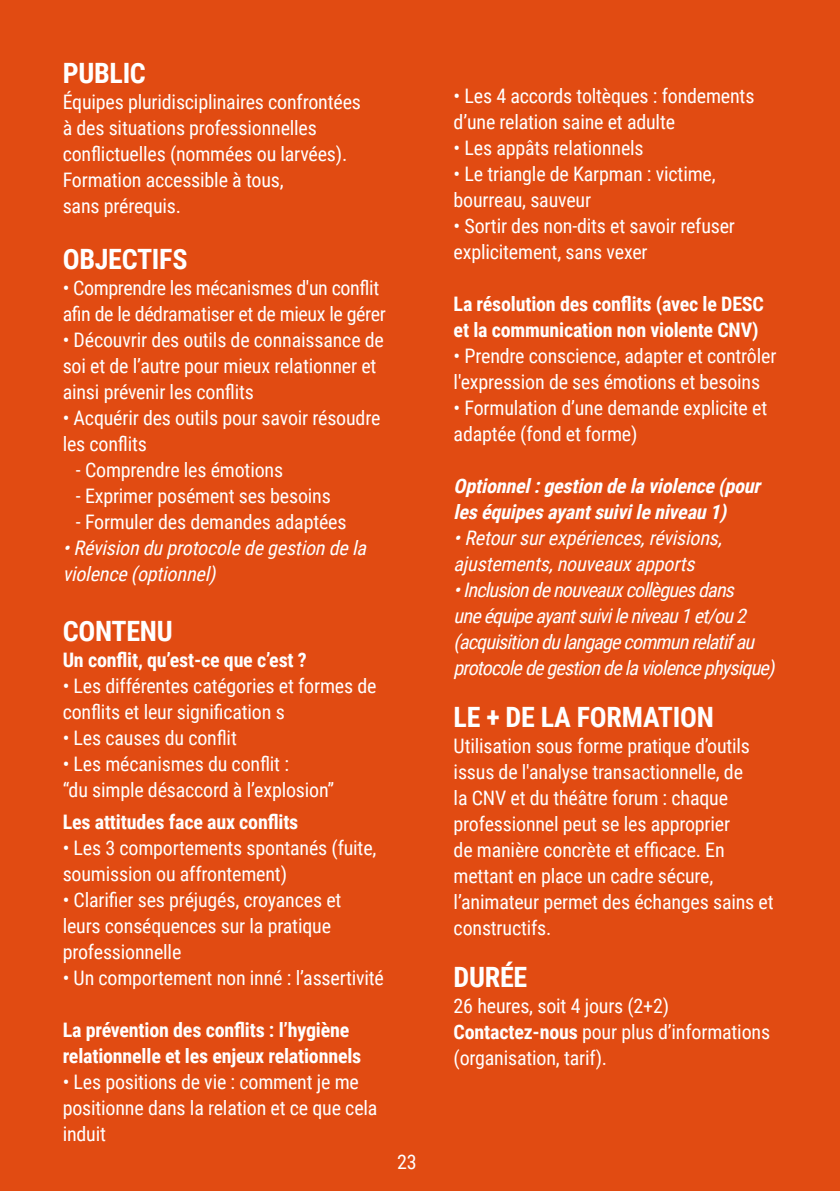
<style>
.page{position:relative;width:840px;height:1191px;background:#fff}
.page>*{position:absolute;margin:0;border:0;box-sizing:border-box;transform-origin:0 0}
.t1{font:700 28px "Roboto Condensed";letter-spacing:-.01em;color:#fff}
.t2{font:20px/26px "Roboto Condensed";letter-spacing:-.01em;color:#fff}
.t3{font:italic 20px/26px "Roboto Condensed";color:#fff}
.t4{font:700 20px/26px "Roboto Condensed";letter-spacing:-.01em;color:#fff}
.t5{font:italic 700 20px/26px "Roboto Condensed";color:#fff}
.s1{font-weight:700}
</style>
<div class="page">
<div style="left:0;top:0;width:839px;height:1191px;background:#e14b12"></div>
<h1 class="t1" style="left:63px;top:53px;width:85px">PUBLIC</h1>
<p class="t2" style="left:63px;top:88px;width:299px">Équipes pluridisciplinaires confrontées à des situations professionnelles conflictuelles (nommées ou larvées).<br>Formation accessible à tous,<br>sans prérequis.</p>
<h1 class="t1" style="left:63px;top:239px;width:126px">OBJECTIFS</h1>
<p class="t2" style="left:63px;top:274px;width:324px">• Comprendre les mécanismes d'un conflit afin de le dédramatiser et de mieux le gérer</p>
<p class="t2" style="left:63px;top:326px;width:322px">• Découvrir des outils de connaissance de soi et de l’autre pour mieux relationner et ainsi prévenir les conflits</p>
<p class="t2" style="left:63px;top:404px;width:319px">• Acquérir des outils pour savoir résoudre les conflits</p>
<p class="t2" style="left:76px;top:456px;width:209px">- Comprendre les émotions</p>
<p class="t2" style="left:76px;top:482px;width:256px">- Exprimer posément ses besoins</p>
<p class="t2" style="left:76px;top:508px;width:272px">- Formuler des demandes adaptées</p>
<p class="t3" style="left:63px;top:534px;width:310px">•Révisionduprotocoledegestiondela violence(optionnel)</p>
<h1 class="t1" style="left:63px;top:611px;width:112px">CONTENU</h1>
<p class="t4" style="left:63px;top:646px;width:245px">Un conflit, qu’est-ce que c’est ?</p>
<p class="t2" style="left:63px;top:672px;width:315px">• Les différentes catégories et formes de conflits et leur signification s</p>
<p class="t2" style="left:63px;top:724px;width:176px">• Les causes du conflit</p>
<p class="t2" style="left:63px;top:750px;width:273px">• Les mécanismes du conflit :<br>“du simple désaccord à l’explosion”</p>
<p class="t4" style="left:63px;top:808px;width:237px">Les attitudes face aux conflits</p>
<p class="t2" style="left:63px;top:834px;width:315px">• Les 3 comportements spontanés (fuite, soumission ou affrontement)</p>
<p class="t2" style="left:63px;top:886px;width:280px">• Clarifier ses préjugés, croyances et leurs conséquences sur la pratique professionnelle</p>
<p class="t2" style="left:63px;top:964px;width:322px">• Un comportement non inné : l’assertivité</p>
<p class="t4" style="left:63px;top:1016px;width:300px">La prévention des conflits : l’hygiène relationnelle et les enjeux relationnels</p>
<p class="t2" style="left:63px;top:1068px;width:316px">• Les positions de vie : comment je me positionne dans la relation et ce que cela induit</p>
<p class="t2" style="left:397px;top:1148px;width:21px">23</p>
<p class="t2" style="left:453px;top:82px;width:302px">• Les 4 accords toltèques : fondements d’une relation saine et adulte</p>
<p class="t2" style="left:453px;top:134px;width:191px">• Les appâts relationnels</p>
<p class="t2" style="left:453px;top:160px;width:263px">• Le triangle de Karpman : victime, bourreau, sauveur</p>
<p class="t2" style="left:453px;top:212px;width:283px">• Sortir des non-dits et savoir refuser explicitement, sans vexer</p>
<p class="t4" style="left:453px;top:290px;width:312px">La résolution des conflits (avec le DESC et la communication non violente CNV)</p>
<p class="t2" style="left:453px;top:342px;width:324px">• Prendre conscience, adapter et contrôler l'expression de ses émotions et besoins</p>
<p class="t2" style="left:453px;top:394px;width:315px">• Formulation d’une demande explicite et adaptée (fond et forme)</p>
<p class="t5" style="left:453px;top:472px;width:313px">Optionnel:gestiondelaviolence(pour leséquipesayantsuivileniveau1)</p>
<p class="t3" style="left:453px;top:524px;width:275px">•Retoursurexpériences,révisions, ajustements,nouveauxapports</p>
<p class="t3" style="left:453px;top:576px;width:328px">•Inclusiondenouveauxcollèguesdans uneéquipeayantsuivileniveau1et/ou2 (acquisitiondulangagecommunrelatifau protocoledegestiondelaviolencephysique)</p>
<h1 class="t1" style="left:453px;top:697px;width:261px">LE + DE LA FORMATION</h1>
<p class="t2" style="left:453px;top:732px;width:321px">Utilisation sous forme pratique d’outils issus de l'analyse transactionnelle, de<br>la CNV et du théâtre forum : chaque professionnel peut se les approprier<br>de manière concrète et efficace. En mettant en place un cadre sécure, l’animateur permet des échanges sains et constructifs.</p>
<h1 class="t1" style="left:453px;top:957px;width:75px">DURÉE</h1>
<p class="t2" style="left:453px;top:992px;width:318px">26 heures, soit 4 jours (2+2)<br><span class="s1">Contactez-nous</span> pour plus d’informations (organisation, tarif).</p>
</div>
